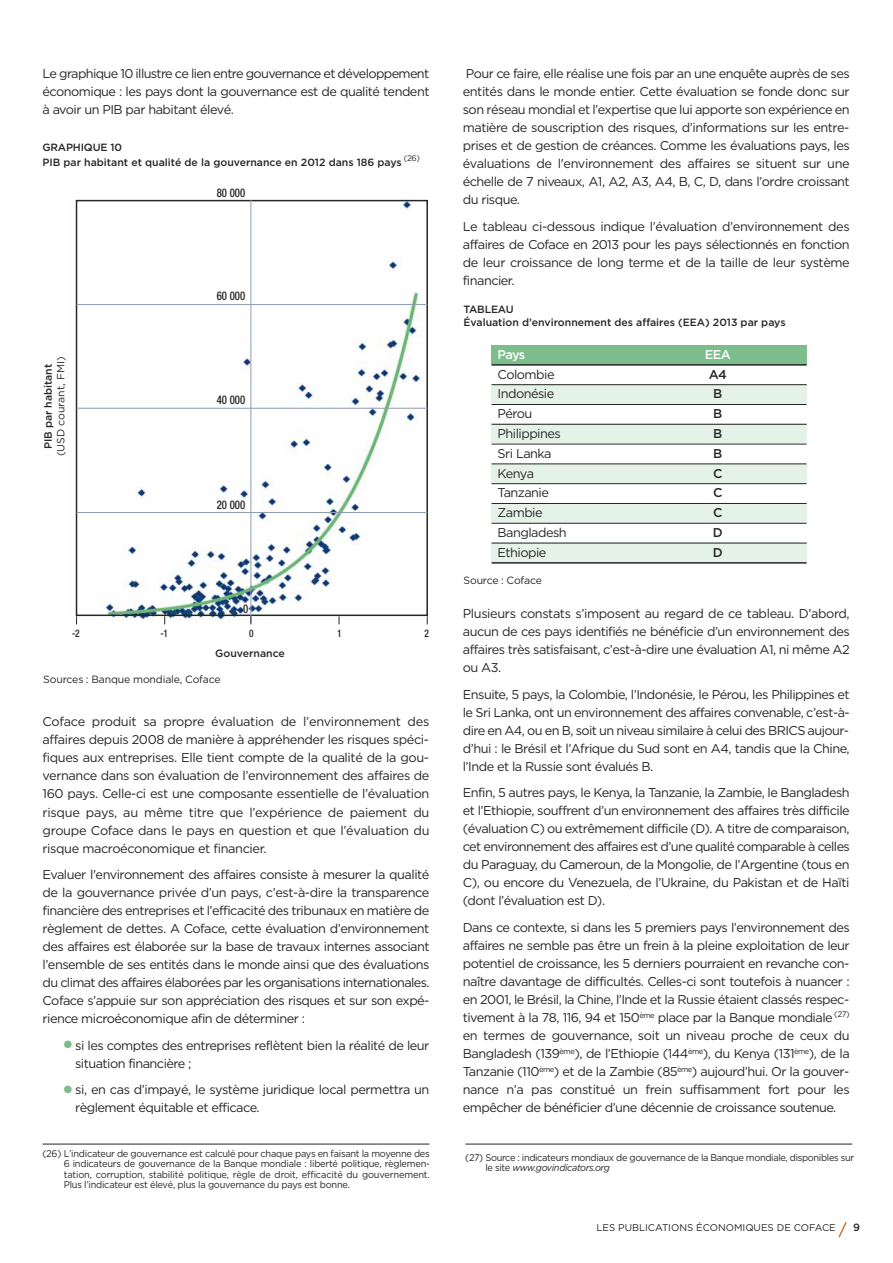
<style>
.page{position:relative;width:893px;height:1263px;background:#fff}
.page>*{position:absolute;margin:0;border:0;box-sizing:border-box;transform-origin:0 0}
.t1{font:12.75px/18px "Gotham";letter-spacing:-.04em;color:#272627;text-align:justify}
.t2{font:500 12.75px "Gotham";color:#272627}
.t3{font:500 12.75px "Gotham";letter-spacing:-.05em;color:#fff}
.t4{font:500 condensed 12px "Helvetica Neue";color:#272627;scale:.9 1}
.t5{font:500 10.5px/15px "Gotham";color:#272627}
.t6{font:10.5px "Gotham";letter-spacing:-.015em;color:#272627}
.t7{font:500 condensed 10.5px "Helvetica Neue";color:#272627;scale:.9 1}
.t8{font:9.75px/10.5px "Gotham";letter-spacing:-.035em;color:#272627;text-align:justify;scale:.95 1}
.t9{font:9.75px "Gotham";color:#272627}
.s1{color:#7cbd8c}
.s2{font-style:italic}
</style>
<div class="page">
<div style="left:491px;top:384px;width:316px;height:20px;background:#e5f2e8"></div>
<div style="left:491px;top:345px;width:316px;height:20px;background:#7cbd8c"></div>
<div style="left:491px;top:423px;width:316px;height:20px;background:#e5f2e8"></div>
<div style="left:491px;top:464px;width:316px;height:20px;background:#e5f2e8"></div>
<div style="left:491px;top:503px;width:316px;height:20px;background:#e5f2e8"></div>
<div style="left:491px;top:542px;width:316px;height:20px;background:#e5f2e8"></div>
<svg style="left:838px;top:1222px;width:9px;height:16px"></svg>
<hr style="left:43px;top:1144px;width:386px;height:1px;background:#272627">
<hr style="left:465px;top:1144px;width:387px;height:1px;background:#272627">
<img style="left:75px;top:200px;width:352px;height:421px">
<div style="left:76px;top:200px;width:352px;height:416px;border:2px solid #272627"></div>
<hr style="left:250px;top:200px;width:1px;height:423px;background:#919cb3">
<hr style="left:77px;top:304px;width:350px;height:1px;background:#919cb3">
<hr style="left:77px;top:408px;width:350px;height:1px;background:#919cb3">
<hr style="left:77px;top:512px;width:350px;height:1px;background:#919cb3">
<hr style="left:492px;top:364px;width:315px;height:2px;background:#272627">
<hr style="left:492px;top:384px;width:315px;height:1px;background:#272627">
<hr style="left:492px;top:404px;width:315px;height:1px;background:#272627">
<hr style="left:492px;top:424px;width:315px;height:1px;background:#272627">
<hr style="left:492px;top:444px;width:315px;height:1px;background:#272627">
<hr style="left:492px;top:463px;width:315px;height:1px;background:#272627">
<hr style="left:492px;top:483px;width:315px;height:1px;background:#272627">
<hr style="left:492px;top:503px;width:315px;height:1px;background:#272627">
<hr style="left:492px;top:523px;width:315px;height:1px;background:#272627">
<hr style="left:492px;top:543px;width:315px;height:1px;background:#272627">
<hr style="left:492px;top:562px;width:315px;height:2px;background:#272627">
<p class="t1" style="left:43px;top:65px;width:388px">Le graphique 10 illustre ce lien entre gouvernance et développement économique : les pays dont la gouvernance est de qualité tendent à avoir un PIB par habitant élevé.</p>
<p class="t5" style="left:42px;top:139px;width:379px">GRAPHIQUE 10<br>PIB par habitant et qualité de la gouvernance en 2012 dans 186 pays <sup>(26)</sup></p>
<p class="t4" style="left:217px;top:188px;width:33px">80 000</p>
<p class="t5" style="left:41px;top:449px;width:87px;rotate:-90deg">PIB par habitant</p>
<p class="t6" style="left:55px;top:456px;width:101px;rotate:-90deg">(USD courant, FMI)</p>
<p class="t4" style="left:217px;top:291px;width:33px">60 000</p>
<p class="t4" style="left:217px;top:395px;width:33px">40 000</p>
<p class="t4" style="left:217px;top:501px;width:33px">20 000</p>
<p class="t4" style="left:243px;top:605px;width:7px">0</p>
<p class="t7" style="left:72px;top:630px;width:10px">-2</p>
<p class="t7" style="left:160px;top:630px;width:10px">-1</p>
<p class="t7" style="left:249px;top:630px;width:7px">0</p>
<p class="t7" style="left:337px;top:630px;width:7px">1</p>
<p class="t7" style="left:424px;top:630px;width:7px">2</p>
<p class="t5" style="left:215px;top:646px;width:71px">Gouvernance</p>
<p class="t6" style="left:43px;top:673px;width:179px">Sources : Banque mondiale, Coface</p>
<p class="t1" style="left:43px;top:713px;width:388px">Coface produit sa propre évaluation de l’environnement des affaires depuis 2008 de manière à appréhender les risques spéci&shy;fiques aux entreprises. Elle tient compte de la qualité de la gou&shy;vernance dans son évaluation de l’environnement des affaires de 160 pays. Celle-ci est une composante essentielle de l’évaluation risque pays, au même titre que l’expérience de paiement du groupe Coface dans le pays en question et que l’évaluation du risque macroéconomique et financier.</p>
<p class="t1" style="left:43px;top:866px;width:389px">Evaluer l'environnement des affaires consiste à mesurer la qualité de la gouvernance privée d’un pays, c’est-à-dire la transparence financière des entreprises et l’efficacité des tribunaux en matière de règlement de dettes. A Coface, cette évaluation d’environnement des affaires est élaborée sur la base de travaux internes associant l’ensemble de ses entités dans le monde ainsi que des évaluations du climat des affaires élaborées par les organisations internationales.<br>Coface s’appuie sur son appréciation des risques et sur son expé&shy;rience microéconomique afin de déterminer :</p>
<p class="t1" style="left:75px;top:1036px;width:356px;text-indent:-11px"><span class="s1">●</span> si les comptes des entreprises reflètent bien la réalité de leur situation financière ;</p>
<p class="t1" style="left:75px;top:1080px;width:356px;text-indent:-11px"><span class="s1">●</span> si, en cas d’impayé, le système juridique local permettra un règlement équitable et efficace.</p>
<p class="t1" style="left:463px;top:65px;width:388px">Pour ce faire, elle réalise une fois par an une enquête auprès de ses entités dans le monde entier. Cette évaluation se fonde donc sur son réseau mondial et l’expertise que lui apporte son expérience en matière de souscription des risques, d’informations sur les entre&shy;prises et de gestion de créances. Comme les évaluations pays, les évaluations de l'environnement des affaires se situent sur une échelle de 7 niveaux, A1, A2, A3, A4, B, C, D, dans l’ordre croissant du risque.</p>
<p class="t1" style="left:463px;top:217px;width:388px">Le tableau ci-dessous indique l’évaluation d’environnement des affaires de Coface en 2013 pour les pays sélectionnés en fonction de leur croissance de long terme et de la taille de leur système financier.</p>
<p class="t5" style="left:463px;top:303px;width:324px;line-height:12.6px">TABLEAU<br>Évaluation d’environnement des affaires (EEA) 2013 par pays</p>
<p class="t3" style="left:498px;top:347px;width:29px">Pays</p>
<p class="t3" style="left:705px;top:347px;width:28px">EEA</p>
<p class="t1" style="left:498px;top:365px;width:59px">Colombie</p>
<p class="t2" style="left:709px;top:367px;width:20px">A4</p>
<p class="t1" style="left:498px;top:385px;width:58px">Indonésie</p>
<p class="t2" style="left:713px;top:387px;width:11px">B</p>
<p class="t1" style="left:498px;top:405px;width:36px">Pérou</p>
<p class="t2" style="left:713px;top:406px;width:11px">B</p>
<p class="t1" style="left:498px;top:425px;width:65px">Philippines</p>
<p class="t2" style="left:713px;top:426px;width:11px">B</p>
<p class="t1" style="left:498px;top:444px;width:56px">Sri Lanka</p>
<p class="t2" style="left:713px;top:446px;width:11px">B</p>
<p class="t1" style="left:498px;top:464px;width:38px">Kenya</p>
<p class="t2" style="left:713px;top:466px;width:11px">C</p>
<p class="t1" style="left:498px;top:484px;width:53px">Tanzanie</p>
<p class="t2" style="left:713px;top:485px;width:11px">C</p>
<p class="t1" style="left:498px;top:504px;width:47px">Zambie</p>
<p class="t2" style="left:713px;top:505px;width:11px">C</p>
<p class="t1" style="left:498px;top:524px;width:71px">Bangladesh</p>
<p class="t2" style="left:713px;top:525px;width:11px">D</p>
<p class="t1" style="left:498px;top:543px;width:50px">Ethiopie</p>
<p class="t2" style="left:713px;top:545px;width:11px">D</p>
<p class="t6" style="left:463px;top:574px;width:80px">Source : Coface</p>
<p class="t1" style="left:463px;top:605px;width:388px">Plusieurs constats s’imposent au regard de ce tableau. D’abord, aucun de ces pays identifiés ne bénéficie d’un environnement des affaires très satisfaisant, c’est-à-dire une évaluation A1, ni même A2 ou A3.</p>
<p class="t1" style="left:463px;top:685px;width:388px">Ensuite, 5 pays, la Colombie, l’Indonésie, le Pérou, les Philippines et le Sri Lanka, ont un environnement des affaires convenable, c’est-à&shy;dire en A4, ou en B, soit un niveau similaire à celui des BRICS aujour&shy;d’hui : le Brésil et l’Afrique du Sud sont en A4, tandis que la Chine, l’Inde et la Russie sont évalués B.</p>
<p class="t1" style="left:463px;top:784px;width:389px">Enfin, 5 autres pays, le Kenya, la Tanzanie, la Zambie, le Bangladesh et l’Ethiopie, souffrent d’un environnement des affaires très difficile (évaluation C) ou extrêmement difficile (D). A titre de comparaison, cet environnement des affaires est d’une qualité comparable à celles du Paraguay, du Cameroun, de la Mongolie, de l’Argentine (tous en C), ou encore du Venezuela, de l’Ukraine, du Pakistan et de Haïti (dont l’évaluation est D).</p>
<p class="t1" style="left:463px;top:918px;width:388px">Dans ce contexte, si dans les 5 premiers pays l’environnement des affaires ne semble pas être un frein à la pleine exploitation de leur potentiel de croissance, les 5 derniers pourraient en revanche con&shy;naître davantage de difficultés. Celles-ci sont toutefois à nuancer : en 2001, le Brésil, la Chine, l’Inde et la Russie étaient classés respec&shy;tivement à la 78, 116, 94 et 150<sup>ème</sup> place par la Banque mondiale <sup>(27) </sup>en termes de gouvernance, soit un niveau proche de ceux du Bangladesh (139<sup>ème</sup>), de l’Ethiopie (144<sup>ème</sup>), du Kenya (131<sup>ème</sup>), de la Tanzanie (110<sup>ème</sup>) et de la Zambie (85<sup>ème</sup>) aujourd’hui. Or la gouver&shy;nance n’a pas constitué un frein suffisamment fort pour les empêcher de bénéficier d’une décennie de croissance soutenue.</p>
<p class="t8" style="left:64px;top:1148px;width:387px;text-indent:-21px">(26) L’indicateur de gouvernance est calculé pour chaque pays en faisant la moyenne des 6 indicateurs de gouvernance de la Banque mondiale : liberté politique, règlemen&shy;tation, corruption, stabilité politique, règle de droit, efficacité du gouvernement.<br>Plus l’indicateur est élevé, plus la gouvernance du pays est bonne.</p>
<p class="t8" style="left:485px;top:1152px;width:390px;text-indent:-20px">(27) Source : indicateurs mondiaux de gouvernance de la Banque mondiale, disponibles sur le site <span class="s2">www.govindicators.org</span></p>
<p class="t9" style="left:596px;top:1222px;width:241px">LES PUBLICATIONS ÉCONOMIQUES DE COFACE</p>
<p class="t5" style="left:853px;top:1220px;width:8px">9</p>
</div>
